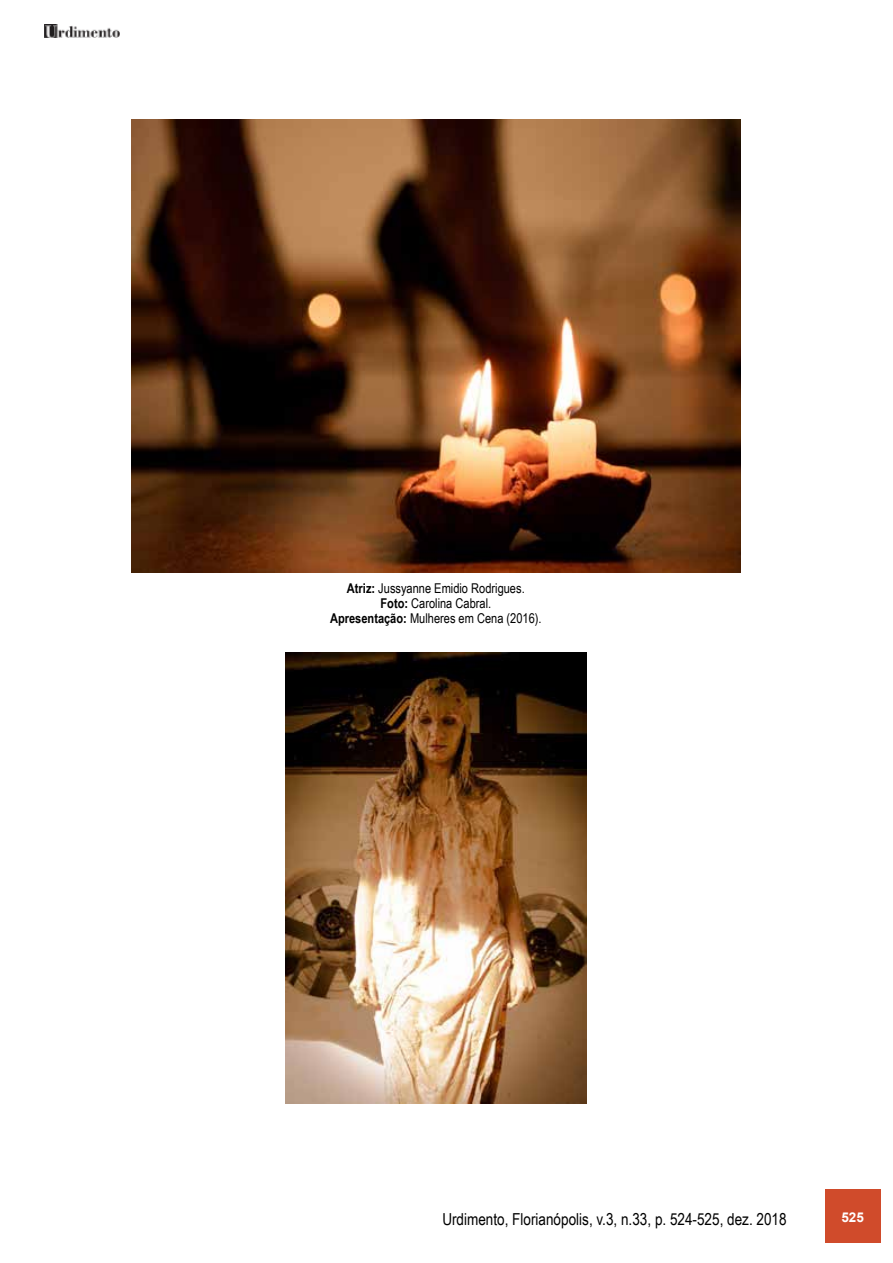
<style>
.page{position:relative;width:893px;height:1263px;background:#fff}
.page>*{position:absolute;margin:0;border:0;box-sizing:border-box;transform-origin:0 0}
.t1{font:16.5px "Arial Narrow";color:#000}
.t2{font:13.5px/15px "Arial Narrow";color:#000;text-align:center}
.t3{font:700 13.5px "Arial";color:#fff}
.s1{font-weight:700}
</style>
<div class="page">
<img style="left:45px;top:25px;width:75px;height:13px">
<div style="left:825px;top:1189px;width:55px;height:53px;background:#d04b2b"></div>
<img style="left:131px;top:119px;width:609px;height:454px">
<img style="left:285px;top:652px;width:301px;height:451px">
<p class="t2" style="left:330px;top:580px;width:213px"><span class="s1">Atriz:</span> Jussyanne Emidio Rodrigues.<br><span class="s1">Foto:</span> Carolina Cabral.<br><span class="s1">Apresentação:</span> Mulheres em Cena (2016).</p>
<p class="t1" style="left:442px;top:1206px;width:346px">Urdimento, Florianópolis, v.3, n.33, p. 524-525, dez. 2018</p>
<p class="t3" style="left:841px;top:1208px;width:24px">525</p>
</div>
